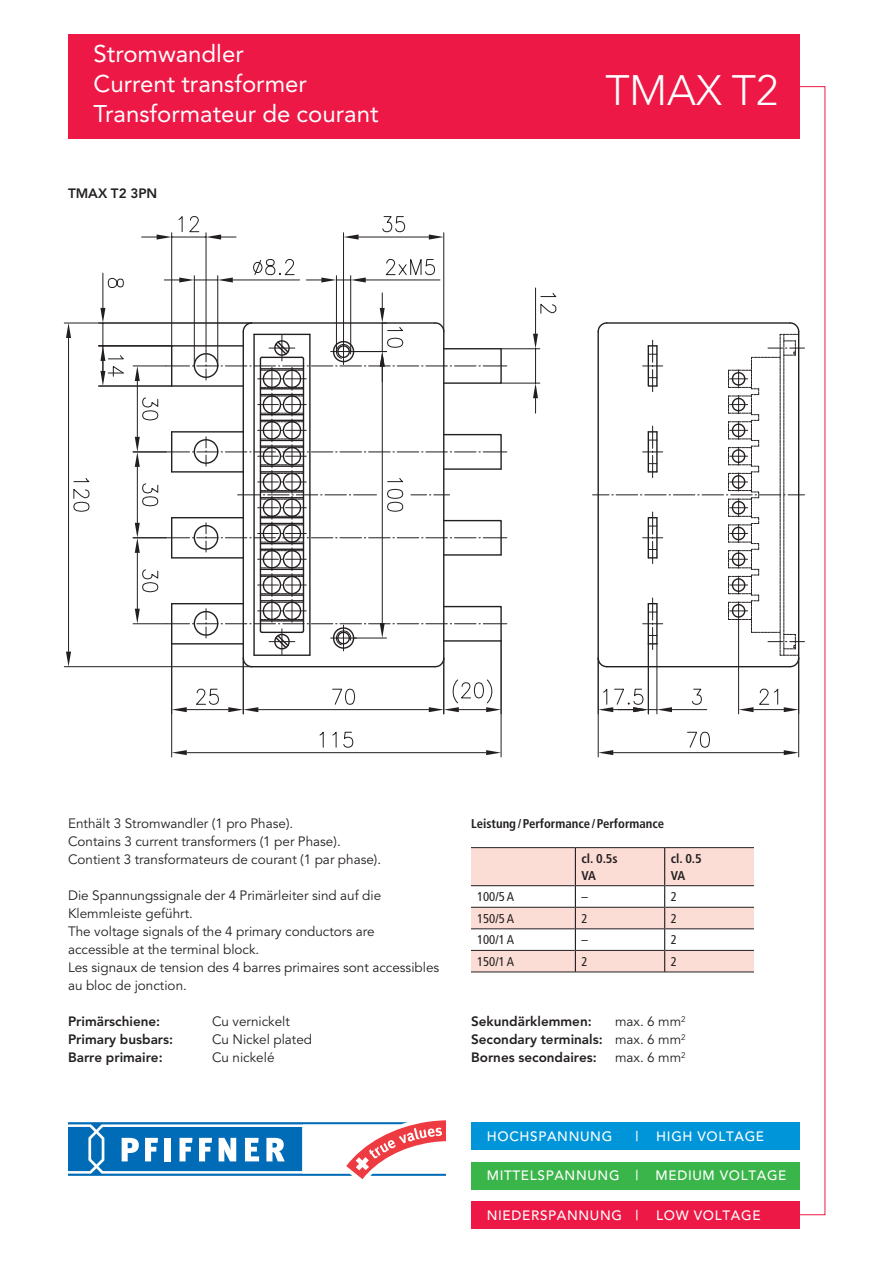
<style>
.page{position:relative;width:893px;height:1263px;background:#fff}
.page>*{position:absolute;margin:0;border:0;box-sizing:border-box;transform-origin:0 0}
.t1{font:300 42.15px "Avenir";color:#fff}
.t2{font:24px/30px "Avenir";color:#fff}
.t3{font:13.5px/18px "Avenir";color:#231f20}
.t4{font:800 13.5px/18px "Avenir";color:#231f20;text-align:justify}
.t5{font:500 13.5px "Avenir";letter-spacing:.05em;color:#fff}
.t6{font:13.5px "Avenir";letter-spacing:.05em;color:#fff}
.t7{font:700 condensed 12.75px/16.5px "Frutiger";color:#231f20}
.t8{font:condensed 12.75px "Frutiger";color:#231f20}
.s1{font-weight:400}
</style>
<div class="page">
<svg style="left:68px;top:1120px;width:378px;height:59px"></svg>
<div style="left:68px;top:34px;width:731px;height:104px;background:#ed1845"></div>
<div style="left:471px;top:1123px;width:328px;height:27px;background:#0095d9"></div>
<div style="left:471px;top:1162px;width:328px;height:27px;background:#3ab54a"></div>
<div style="left:471px;top:1201px;width:328px;height:28px;background:#ed1845"></div>
<hr style="left:187px;top:709px;width:41px;height:1px;background:#231f20">
<svg style="left:172px;top:707px;width:15px;height:5px"></svg>
<svg style="left:196px;top:688px;width:23px;height:17px"></svg>
<hr style="left:171px;top:644px;width:1px;height:113px;background:#231f20">
<hr style="left:501px;top:641px;width:1px;height:116px;background:#231f20">
<hr style="left:187px;top:752px;width:299px;height:1px;background:#231f20">
<svg style="left:172px;top:750px;width:15px;height:5px"></svg>
<svg style="left:486px;top:750px;width:15px;height:5px"></svg>
<svg style="left:319px;top:731px;width:5px;height:17px"></svg>
<svg style="left:332px;top:731px;width:22px;height:17px"></svg>
<hr style="left:194px;top:276px;width:1px;height:91px;background:#231f20">
<hr style="left:217px;top:276px;width:1px;height:90px;background:#231f20">
<hr style="left:233px;top:280px;width:67px;height:1px;background:#231f20">
<svg style="left:164px;top:277px;width:69px;height:5px"></svg>
<svg style="left:253px;top:259px;width:42px;height:17px"></svg>
<hr style="left:103px;top:273px;width:1px;height:35px;background:#231f20">
<svg style="left:107px;top:277px;width:17px;height:11px"></svg>
<hr style="left:206px;top:233px;width:1px;height:118px;background:#231f20">
<hr style="left:171px;top:233px;width:1px;height:113px;background:#231f20">
<hr style="left:172px;top:237px;width:34px;height:1px;background:#231f20">
<svg style="left:206px;top:234px;width:30px;height:6px"></svg>
<svg style="left:142px;top:234px;width:30px;height:6px"></svg>
<svg style="left:178px;top:216px;width:22px;height:17px"></svg>
<hr style="left:64px;top:323px;width:188px;height:1px;background:#231f20">
<hr style="left:64px;top:666px;width:188px;height:1px;background:#231f20">
<hr style="left:68px;top:338px;width:1px;height:314px;background:#231f20">
<svg style="left:66px;top:323px;width:5px;height:15px"></svg>
<svg style="left:66px;top:652px;width:5px;height:15px"></svg>
<svg style="left:73px;top:478px;width:17px;height:34px"></svg>
<hr style="left:133px;top:623px;width:33px;height:1px;background:#231f20">
<hr style="left:137px;top:553px;width:1px;height:56px;background:#231f20">
<svg style="left:135px;top:609px;width:5px;height:15px"></svg>
<svg style="left:142px;top:569px;width:17px;height:24px"></svg>
<hr style="left:133px;top:366px;width:33px;height:1px;background:#231f20">
<hr style="left:137px;top:381px;width:1px;height:56px;background:#231f20">
<svg style="left:135px;top:366px;width:5px;height:15px"></svg>
<svg style="left:142px;top:397px;width:17px;height:24px"></svg>
<hr style="left:738px;top:620px;width:1px;height:94px;background:#231f20">
<svg style="left:739px;top:687px;width:59px;height:25px"></svg>
<hr style="left:336px;top:276px;width:1px;height:76px;background:#231f20">
<hr style="left:350px;top:276px;width:1px;height:76px;background:#231f20">
<hr style="left:366px;top:280px;width:74px;height:1px;background:#231f20">
<svg style="left:306px;top:277px;width:60px;height:5px"></svg>
<svg style="left:385px;top:259px;width:50px;height:17px"></svg>
<hr style="left:343px;top:233px;width:1px;height:106px;background:#231f20">
<hr style="left:443px;top:233px;width:1px;height:99px;background:#231f20">
<hr style="left:359px;top:237px;width:70px;height:1px;background:#231f20">
<svg style="left:344px;top:234px;width:15px;height:6px"></svg>
<svg style="left:429px;top:234px;width:15px;height:6px"></svg>
<svg style="left:382px;top:216px;width:24px;height:17px"></svg>
<hr style="left:598px;top:658px;width:1px;height:99px;background:#231f20">
<hr style="left:798px;top:658px;width:1px;height:99px;background:#231f20">
<hr style="left:613px;top:752px;width:171px;height:1px;background:#231f20">
<svg style="left:598px;top:750px;width:15px;height:5px"></svg>
<svg style="left:784px;top:750px;width:15px;height:5px"></svg>
<svg style="left:687px;top:731px;width:23px;height:17px"></svg>
<hr style="left:243px;top:658px;width:1px;height:56px;background:#231f20">
<hr style="left:258px;top:709px;width:171px;height:1px;background:#231f20">
<svg style="left:228px;top:707px;width:30px;height:5px"></svg>
<svg style="left:332px;top:688px;width:23px;height:17px"></svg>
<hr style="left:443px;top:658px;width:1px;height:56px;background:#231f20">
<svg style="left:429px;top:679px;width:72px;height:33px"></svg>
<hr style="left:648px;top:644px;width:1px;height:70px;background:#231f20">
<hr style="left:657px;top:644px;width:1px;height:70px;background:#231f20">
<hr style="left:672px;top:709px;width:35px;height:1px;background:#231f20">
<svg style="left:598px;top:687px;width:74px;height:25px"></svg>
<svg style="left:692px;top:688px;width:10px;height:17px"></svg>
<hr style="left:133px;top:452px;width:33px;height:1px;background:#231f20">
<hr style="left:133px;top:537px;width:33px;height:1px;background:#231f20">
<hr style="left:137px;top:467px;width:1px;height:56px;background:#231f20">
<svg style="left:135px;top:437px;width:5px;height:30px"></svg>
<svg style="left:135px;top:523px;width:5px;height:30px"></svg>
<svg style="left:142px;top:483px;width:17px;height:24px"></svg>
<hr style="left:501px;top:383px;width:39px;height:1px;background:#231f20">
<hr style="left:501px;top:348px;width:39px;height:1px;background:#231f20">
<hr style="left:535px;top:288px;width:1px;height:46px;background:#231f20">
<hr style="left:535px;top:349px;width:1px;height:34px;background:#231f20">
<svg style="left:533px;top:383px;width:5px;height:30px"></svg>
<svg style="left:533px;top:334px;width:5px;height:15px"></svg>
<svg style="left:540px;top:293px;width:17px;height:21px"></svg>
<hr style="left:99px;top:345px;width:73px;height:1px;background:#231f20">
<hr style="left:99px;top:386px;width:73px;height:1px;background:#231f20">
<svg style="left:100px;top:308px;width:26px;height:78px"></svg>
<svg style="left:592px;top:322px;width:212px;height:346px"></svg>
<svg style="left:166px;top:293px;width:341px;height:375px"></svg>
<hr style="left:260px;top:368px;width:43px;height:1px;background:#231f20">
<hr style="left:260px;top:620px;width:43px;height:1px;background:#231f20">
<hr style="left:260px;top:471px;width:43px;height:2px;background:#231f20">
<hr style="left:471px;top:847px;width:104px;height:1px;background:#231f20">
<hr style="left:575px;top:847px;width:90px;height:1px;background:#231f20">
<hr style="left:665px;top:847px;width:89px;height:1px;background:#231f20">
<hr style="left:471px;top:972px;width:104px;height:1px;background:#231f20">
<hr style="left:575px;top:972px;width:90px;height:1px;background:#231f20">
<hr style="left:665px;top:972px;width:89px;height:1px;background:#231f20">
<svg style="left:471px;top:848px;width:283px;height:124px"></svg>
<h2 class="t2" style="left:94px;top:39px;width:286px">Stromwandler<br>Current transformer<br>Transformateur de courant</h2>
<p class="t4" style="left:68px;top:184px;width:91px">TMAX T2 3PN</p>
<h1 class="t1" style="left:605px;top:66px;width:174px">TMAX T2</h1>
<p class="t3" style="left:68px;top:815px;width:315px">Enthält 3 Stromwandler (1 pro Phase).<br>Contains 3 current transformers (1 per Phase).<br>Contient 3 transformateurs de courant (1 par phase).</p>
<p class="t3" style="left:68px;top:887px;width:373px">Die Spannungssignale der 4 Primärleiter sind auf die Klemmleiste geführt.<br>The voltage signals of the 4 primary conductors are<br>accessible at the terminal block.<br>Les signaux de tension des 4 barres primaires sont accessibles au bloc de jonction.</p>
<p class="t4" style="left:68px;top:1012px;width:94px">Primärschiene:</p>
<p class="t3" style="left:212px;top:1013px;width:79px">Cu vernickelt</p>
<p class="t4" style="left:68px;top:1030px;width:107px">Primary busbars:</p>
<p class="t3" style="left:212px;top:1031px;width:102px">Cu Nickel plated</p>
<p class="t4" style="left:68px;top:1048px;width:96px">Barre primaire:</p>
<p class="t3" style="left:212px;top:1049px;width:64px">Cu nickelé</p>
<p class="t7" style="left:471px;top:815px;width:195px">Leistung / Performance / Performance</p>
<p class="t7" style="left:581px;top:850px;width:38px">cl. 0.5s<br>VA</p>
<p class="t7" style="left:671px;top:850px;width:33px">cl. 0.5<br>VA</p>
<p class="t8" style="left:477px;top:889px;width:39px">100/5 A</p>
<p class="t8" style="left:581px;top:889px;width:8px">–</p>
<p class="t8" style="left:671px;top:889px;width:8px">2</p>
<p class="t8" style="left:477px;top:911px;width:39px">150/5 A</p>
<p class="t8" style="left:581px;top:911px;width:8px">2</p>
<p class="t8" style="left:671px;top:911px;width:8px">2</p>
<p class="t8" style="left:477px;top:932px;width:39px">100/1 A</p>
<p class="t8" style="left:581px;top:932px;width:8px">–</p>
<p class="t8" style="left:671px;top:932px;width:8px">2</p>
<p class="t8" style="left:477px;top:954px;width:39px">150/1 A</p>
<p class="t8" style="left:581px;top:954px;width:8px">2</p>
<p class="t8" style="left:671px;top:954px;width:8px">2</p>
<p class="t4" style="left:471px;top:1012px;width:216px;text-indent:144px"><span class="s1">max. 6 mm</span><sup>2<br></sup>Secondary terminals: <span class="s1">max. 6 mm</span><sup>2<br></sup>Bornes secondaires:</p>
<p class="t4" style="left:471px;top:1012px;width:122px">Sekundärklemmen:</p>
<p class="t3" style="left:615px;top:1049px;width:72px">max. 6 mm<sup>2</sup></p>
<p class="t6" style="left:487px;top:1130px;width:125px">HOCHSPANNUNG</p>
<p class="t6" style="left:636px;top:1130px;width:4px">|</p>
<p class="t6" style="left:656px;top:1130px;width:108px">HIGH VOLTAGE</p>
<p class="t5" style="left:487px;top:1168px;width:153px">MITTELSPANNUNG |</p>
<p class="t5" style="left:655px;top:1168px;width:132px">MEDIUM VOLTAGE</p>
<p class="t5" style="left:487px;top:1207px;width:153px">NIEDERSPANNUNG |</p>
<p class="t5" style="left:656px;top:1207px;width:106px">LOW VOLTAGE</p>
</div>
